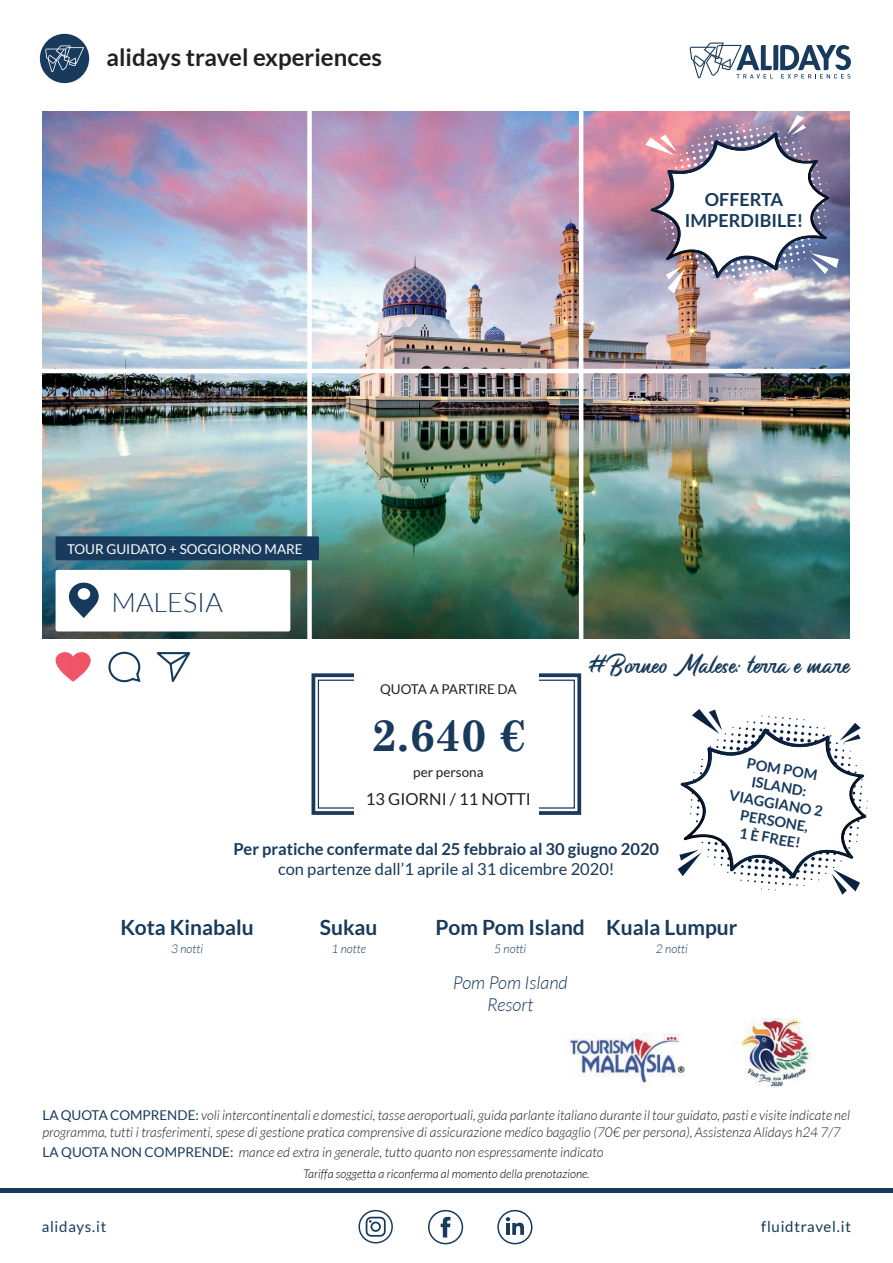
<style>
.page{position:relative;width:893px;height:1263px;background:#fff}
.page>*{position:absolute;margin:0;border:0;box-sizing:border-box;transform-origin:0 0}
.t1{font:700 45px "Century Schoolbook";color:#183a5c}
.t2{font:300 27px "Lato";color:#183a5c}
.t3{font:700 24px "Lato";color:#231f20}
.t4{font:700 21px "Lato";color:#183a5c}
.t5{font:19.5px "Monopola Script";color:#183a5c}
.t6{font:700 18px/21.6px "Lato";color:#183a5c;text-align:center}
.t7{font:italic 300 18px/21.6px "Lato";color:#183a5c;text-align:center}
.t8{font:700 16.5px "Lato";color:#183a5c}
.t9{font:16.5px "Lato";color:#183a5c}
.t10{font:16.5px "Lato";color:#231f20}
.t11{font:15px "Lato";letter-spacing:.05em;color:#133a55}
.t12{font:15px "Lato";letter-spacing:.05em;color:#183a5c}
.t13{font:700 14.55px/17.4px "Lato";color:#183a5c;text-align:center}
.t14{font:italic 300 13.5px/16.2px "Lato";color:#231f20}
.t15{font:13.5px "Lato";color:#fff}
.t16{font:13.5px "Lato";color:#231f20}
.t17{font:italic 300 12px "Lato";color:#000}
.t18{font:italic 300 12px "Lato";color:#183a5c}
.s1{font-weight:400;font-style:normal;color:#183a5c}
</style>
<div class="page">
<img style="left:43px;top:112px;width:807px;height:527px">
<div style="left:307px;top:91px;width:5px;height:549px;background:#fff"></div>
<hr style="left:579px;top:91px;width:4px;height:549px;background:#fff">
<hr style="left:41px;top:369px;width:810px;height:4px;background:#fff">
<div style="left:56px;top:570px;width:234px;height:61px;background:#fff;border-radius:2px"></div>
<div style="left:56px;top:536px;width:263px;height:24px;background:#183a5c"></div>
<svg style="left:311px;top:673px;width:271px;height:142px"></svg>
<div style="left:318px;top:680px;width:257px;height:129px;border:1px solid #183a5c"></div>
<div style="left:354px;top:670px;width:185px;height:152px;background:#fff"></div>
<img style="left:736px;top:1018px;width:75px;height:69px">
<img style="left:568px;top:1033px;width:117px;height:55px">
<svg style="left:678px;top:709px;width:189px;height:186px"></svg>
<img style="left:645px;top:115px;width:194px;height:178px">
<div style="left:40px;top:34px;width:49px;height:49px;background:#183a5c;border-radius:50%"></div>
<svg style="left:45px;top:45px;width:39px;height:27px"></svg>
<div style="left:428px;top:1210px;width:35px;height:34px;border:2px solid #183a5c;border-radius:50%"></div>
<svg style="left:441px;top:1217px;width:9px;height:20px"></svg>
<div style="left:497px;top:1210px;width:35px;height:34px;border:2px solid #183a5c;border-radius:50%"></div>
<svg style="left:506px;top:1217px;width:18px;height:18px"></svg>
<svg style="left:358px;top:1210px;width:35px;height:33px"></svg>
<div style="left:0;top:1188px;width:893px;height:5px;background:#183a5c"></div>
<svg style="left:68px;top:582px;width:31px;height:36px"></svg>
<svg style="left:690px;top:42px;width:161px;height:37px"></svg>
<svg style="left:108px;top:651px;width:33px;height:32px"></svg>
<svg style="left:156px;top:652px;width:34px;height:30px"></svg>
<svg style="left:56px;top:652px;width:35px;height:30px"></svg>
<h3 class="t3" style="left:107px;top:43px;width:277px">alidays travel experiences</h3>
<p class="t15" style="left:67px;top:542px;width:237px">TOUR GUIDATO + SOGGIORNO MARE</p>
<h2 class="t2" style="left:112px;top:587px;width:113px">MALESIA</h2>
<h3 class="t6" style="left:685px;top:188px;width:120px">OFFERTA<br>IMPERDIBILE!</h3>
<h3 class="t5" style="left:589px;top:650px;width:262px">#Borneo Malese: terra e mare</h3>
<p class="t16" style="left:380px;top:681px;width:138px">QUOTA A PARTIRE DA</p>
<h1 class="t1" style="left:371px;top:699px;width:156px">2.640 €</h1>
<p class="t16" style="left:413px;top:764px;width:72px">per persona</p>
<p class="t10" style="left:366px;top:790px;width:167px">13 GIORNI / 11 NOTTI</p>
<p class="t8" style="left:233px;top:839px;width:427px">Per pratiche confermate dal 25 febbraio al 30 giugno 2020</p>
<p class="t9" style="left:278px;top:859px;width:338px">con partenze dall’1 aprile al 31 dicembre 2020!</p>
<p class="t13" style="left:737px;top:752px;width:96px;rotate:10deg">POM POM<br>ISLAND:<br>VIAGGIANO 2<br>PERSONE,<br>1 È FREE!</p>
<h3 class="t4" style="left:121px;top:915px;width:135px">Kota Kinabalu</h3>
<p class="t18" style="left:171px;top:943px;width:33px">3 notti</p>
<h3 class="t4" style="left:320px;top:915px;width:59px">Sukau</h3>
<p class="t18" style="left:331px;top:943px;width:36px">1 notte</p>
<h3 class="t4" style="left:436px;top:915px;width:151px">Pom Pom Island</h3>
<p class="t18" style="left:494px;top:943px;width:33px">5 notti</p>
<h3 class="t7" style="left:453px;top:973px;width:116px">Pom Pom Island<br>Resort</h3>
<h3 class="t4" style="left:606px;top:915px;width:133px">Kuala Lumpur</h3>
<p class="t18" style="left:656px;top:943px;width:33px">2 notti</p>
<p class="t14" style="left:43px;top:1108px;width:809px"><span class="s1">LA QUOTA COMPRENDE:</span> voli intercontinentali e domestici, tasse aeroportuali, guida parlante italiano durante il tour guidato, pasti e visite indicate nel programma, tutti i trasferimenti, spese di gestione pratica comprensive di assicurazione medico bagaglio (70€ per persona), Assistenza Alidays h24 7/7</p>
<p class="t14" style="left:43px;top:1144px;width:563px"><span class="s1">LA QUOTA NON COMPRENDE:</span> mance ed extra in generale, tutto quanto non espressamente indicato</p>
<p class="t17" style="left:303px;top:1167px;width:288px">Tariffa soggetta a riconferma al momento della prenotazione.</p>
<p class="t12" style="left:42px;top:1218px;width:66px">alidays.it</p>
<p class="t11" style="left:761px;top:1218px;width:91px">fluidtravel.it</p>
</div>
